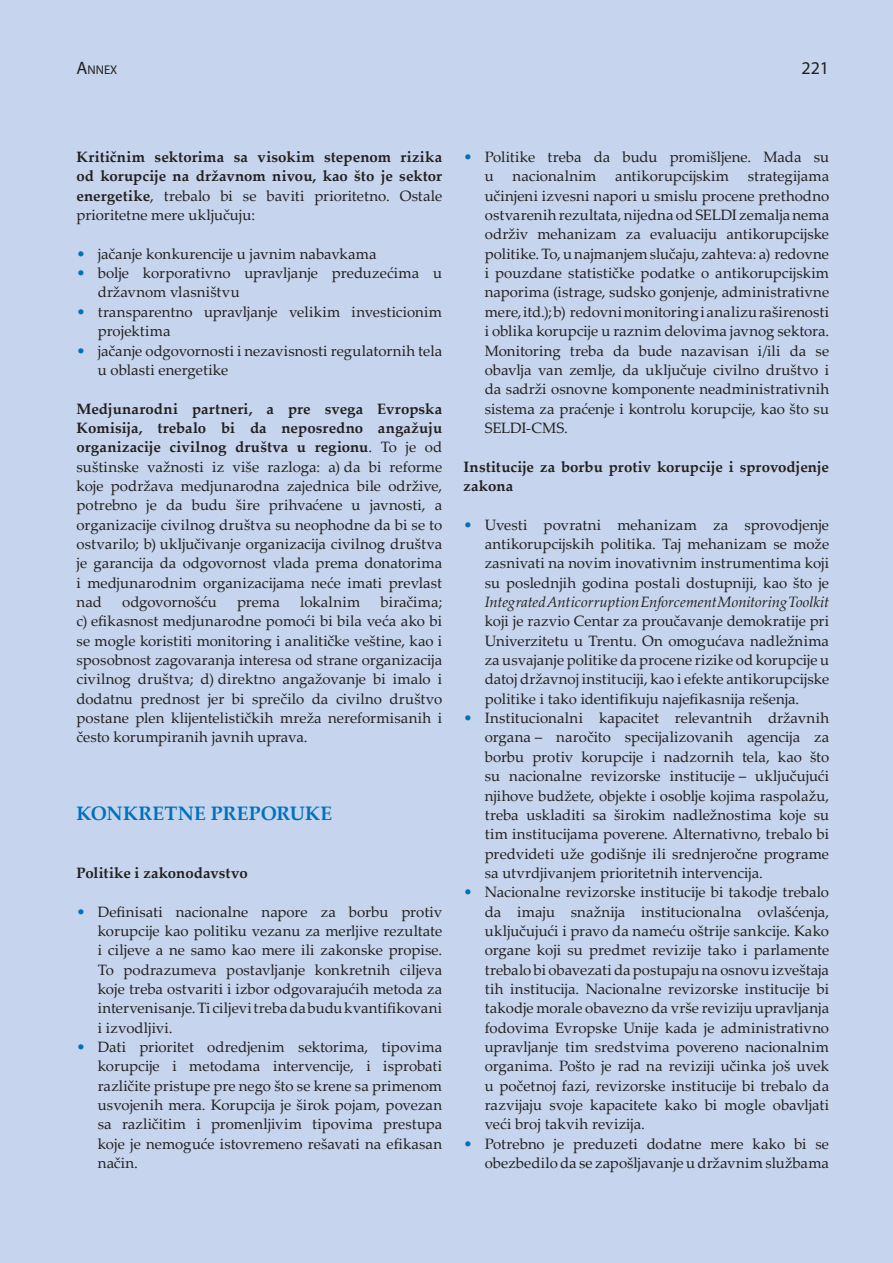
<style>
.page{position:relative;width:893px;height:1263px;background:#c6d5ed}
.page>*{position:absolute;margin:0;border:0;box-sizing:border-box;transform-origin:0 0}
.t1{font:700 19.5px "Palatino Linotype";letter-spacing:.005em;color:#0072bc}
.t2{font:18px "Myriad Pro";color:#231f20}
.t3{font:15px/19.4px "Palatino Linotype";color:#231f20;text-align:justify}
.t4{font:700 15px/19.4px "Palatino Linotype";letter-spacing:.005em;color:#231f20;text-align:justify}
.t5{font:italic 15px "Palatino Linotype";letter-spacing:-.005em;color:#231f20}
.t6{font:12.6px "Myriad Pro";color:#231f20}
.s1{font-size:18px}
.s2{font-weight:400}
.s3{color:#0072bc}
.s4{font-weight:700}
</style>
<div class="page">
<p class="t6" style="left:77px;top:62px;width:42px"><span class="s1">A</span>NNEX</p>
<p class="t2" style="left:801px;top:57px;width:29px">221</p>
<p class="t4" style="left:77px;top:147px;width:367px">Kritičnim sektorima sa visokim stepenom rizika od korupcije na državnom nivou, kao što je sektor energetike<span class="s2">, trebalo bi se baviti prioritetno. Ostale prioritetne mere uključuju:</span></p>
<p class="t3" style="left:77px;top:243px;width:302px"><span class="s3">•</span> jačanje konkurencije u javnim nabavkama</p>
<p class="t3" style="left:98px;top:263px;width:346px;text-indent:-21px"><span class="s3">•</span> bolje korporativno upravljanje preduzećima u državnom vlasništvu</p>
<p class="t3" style="left:98px;top:301px;width:346px;text-indent:-21px"><span class="s3">•</span> transparentno upravljanje velikim investicionim projektima</p>
<p class="t3" style="left:98px;top:340px;width:346px;text-indent:-21px"><span class="s3">•</span> jačanje odgovornosti i nezavisnosti regulatornih tela u oblasti energetike</p>
<p class="t3" style="left:77px;top:398px;width:367px"><span class="s4">Medjunarodni partneri, a pre svega Evropska Komisija, trebalo bi da neposredno angažuju organizacije civilnog društva u regionu</span>. To je od suštinske važnosti iz više razloga: a) da bi reforme koje podržava medjunarodna zajednica bile održive, potrebno je da budu šire prihvaćene u javnosti, a organizacije civilnog društva su neophodne da bi se to ostvarilo; b) uključivanje organizacija civilnog društva je garancija da odgovornost vlada prema donatorima i medjunarodnim organizacijama neće imati prevlast nad</p>
<p class="t3" style="left:122px;top:592px;width:96px">odgovornošću</p>
<p class="t3" style="left:237px;top:592px;width:44px">prema</p>
<p class="t3" style="left:300px;top:592px;width:62px">lokalnim</p>
<p class="t3" style="left:77px;top:592px;width:367px;text-indent:304px">biračima; c) efikasnost medjunarodne pomoći bi bila veća ako bi se mogle koristiti monitoring i analitičke veštine, kao i sposobnost zagovaranja interesa od strane organizacija civilnog društva; d) direktno angažovanje bi imalo i dodatnu prednost jer bi sprečilo da civilno društvo postane plen klijentelističkih mreža nereformisanih i često korumpiranih javnih uprava.</p>
<h1 class="t1" style="left:77px;top:799px;width:257px">KONKRETNE PREPORUKE</h1>
<p class="t4" style="left:77px;top:863px;width:173px">Politike i zakonodavstvo</p>
<p class="t3" style="left:98px;top:901px;width:346px;text-indent:-21px"><span class="s3">•</span> Definisati nacionalne napore za borbu protiv korupcije kao politiku vezanu za merljive rezultate i ciljeve a ne samo kao mere ili zakonske propise.<br>To podrazumeva postavljanje konkretnih ciljeva koje treba ostvariti i izbor odgovarajućih metoda za intervenisanje. Ti ciljevi treba da budu kvantifikovani i izvodljivi.</p>
<p class="t3" style="left:98px;top:1037px;width:346px;text-indent:-21px"><span class="s3">•</span> Dati prioritet odredjenim sektorima, tipovima korupcije i metodama intervencije, i isprobati različite pristupe pre nego što se krene sa primenom usvojenih mera. Korupcija je širok pojam, povezan sa različitim i promenljivim tipovima prestupa koje je nemoguće istovremeno rešavati na efikasan način.</p>
<p class="t3" style="left:485px;top:147px;width:346px;text-indent:-21px"><span class="s3">•</span> Politike treba da budu promišljene. Mada su u</p>
<p class="t3" style="left:513px;top:166px;width:85px">nacionalnim</p>
<p class="t3" style="left:615px;top:166px;width:115px">antikorupcijskim</p>
<p class="t3" style="left:485px;top:166px;width:346px;text-indent:263px">strategijama učinjeni izvesni napori u smislu procene prethodno ostvarenih rezultata, nijedna od SELDI zemalja nema održiv mehanizam za evaluaciju antikorupcijske politike. To, u najmanjem slučaju, zahteva: a) redovne i pouzdane statističke podatke o antikorupcijskim naporima (istrage, sudsko gonjenje, administrativne mere, itd.); b) redovni monitoring i analizu raširenosti i oblika korupcije u raznim delovima javnog sektora.<br>Monitoring treba da bude nazavisan i/ili da se obavlja van zemlje, da uključuje civilno društvo i da sadrži osnovne komponente neadministrativnih sistema za praćenje i kontrolu korupcije, kao što su SELDI-CMS.</p>
<p class="t4" style="left:463px;top:456px;width:367px">Institucije za borbu protiv korupcije i sprovodjenje zakona</p>
<p class="t3" style="left:485px;top:514px;width:346px;text-indent:-21px"><span class="s3">•</span> Uvesti povratni mehanizam za sprovodjenje antikorupcijskih politika. Taj mehanizam se može zasnivati na novim inovativnim instrumentima koji su poslednjih godina postali dostupniji, kao što je</p>
<p class="t5" style="left:485px;top:591px;width:346px">Integrated Anticorruption Enforcement Monitoring Toolkit</p>
<p class="t3" style="left:485px;top:611px;width:346px">koji je razvio Centar za proučavanje demokratije pri Univerzitetu u Trentu. On omogućava nadležnima za usvajanje politike da procene rizike od korupcije u datoj državnoj instituciji, kao i efekte antikorupcijske politike i tako identifikuju najefikasnija rešenja.</p>
<p class="t3" style="left:485px;top:708px;width:346px;text-indent:-21px"><span class="s3">•</span> Institucionalni kapacitet relevantnih državnih organa – naročito specijalizovanih agencija za borbu protiv korupcije i nadzornih tela, kao što su nacionalne revizorske institucije – uključujući njihove budžete, objekte i osoblje kojima raspolažu, treba uskladiti sa širokim nadležnostima koje su tim institucijama poverene. Alternativno, trebalo bi predvideti uže godišnje ili srednjeročne programe sa utvrdjivanjem prioritetnih intervencija.</p>
<p class="t3" style="left:485px;top:882px;width:346px;text-indent:-21px"><span class="s3">•</span> Nacionalne revizorske institucije bi takodje trebalo da imaju snažnija institucionalna ovlašćenja, uključujući i pravo da nameću oštrije sankcije. Kako organe koji su predmet revizije tako i parlamente trebalo bi obavezati da postupaju na osnovu izveštaja tih institucija. Nacionalne revizorske institucije bi takodje morale obavezno da vrše reviziju upravljanja fodovima Evropske Unije kada je administrativno upravljanje tim sredstvima povereno nacionalnim organima. Pošto je rad na reviziji učinka još uvek u početnoj fazi, revizorske institucije bi trebalo da razvijaju svoje kapacitete kako bi mogle obavljati veći broj takvih revizija.</p>
<p class="t3" style="left:463px;top:1133px;width:367px;text-align:right"><span class="s3">•</span> Potrebno je preduzeti dodatne mere kako bi se obezbedilo da se zapošljavanje u državnim službama</p>
</div>
